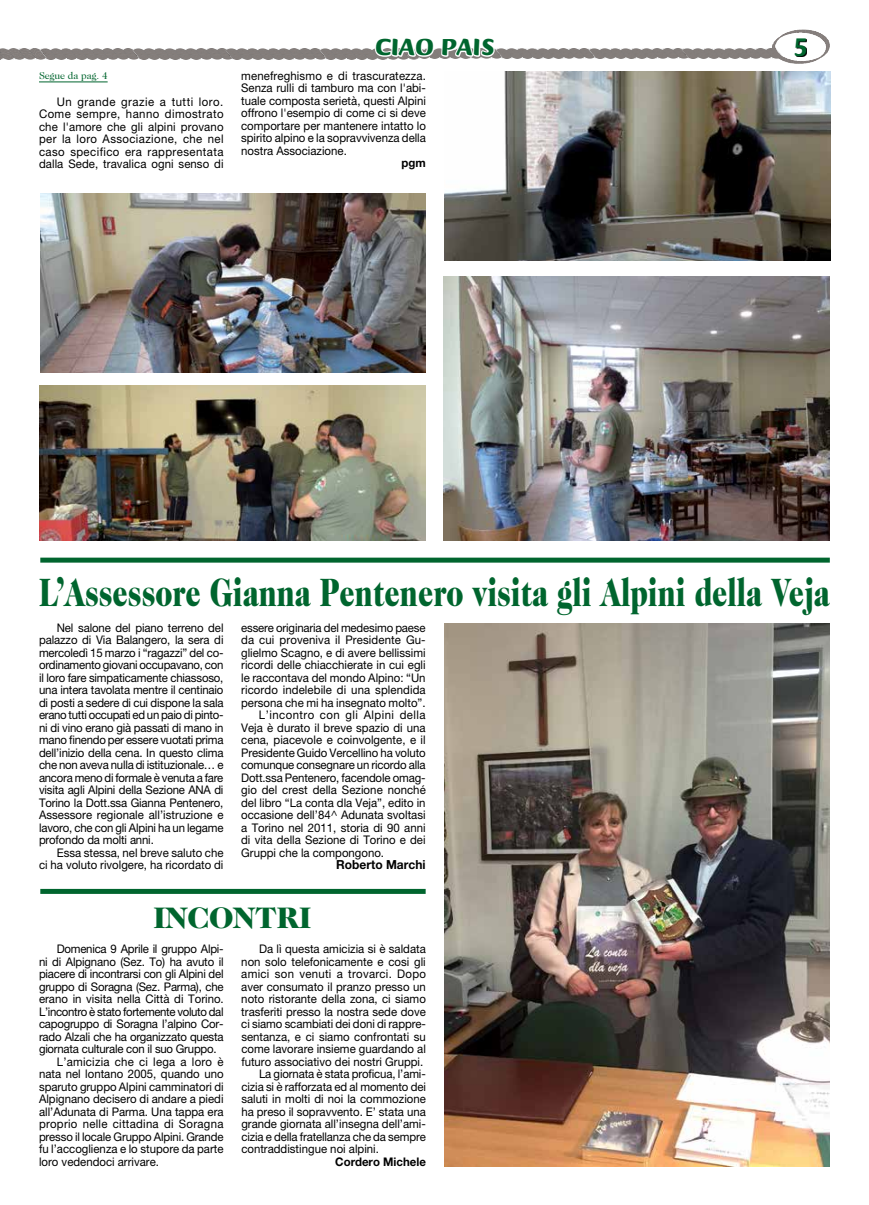
<style>
.page{position:relative;width:869px;height:1205px;background:#fff}
.page>*{position:absolute;margin:0;border:0;box-sizing:border-box;transform-origin:0 0}
.t1{font:900 40px "Caslon 224 Std";color:#00652e;scale:.74 1}
.t2{font:900 30px "Caslon 224 Std";color:#00652e}
.t3{font:700 27.5px "Briem Script Std";color:#00652e}
.t4{font:900 25px "Briem Script Std";color:#00652e}
.t5{font:700 12.5px "Helvetica Neue LT Std";color:#000;scale:.96 1}
.t6{font:11.88px/12.5px "Helvetica Neue LT Std";color:#000;text-align:justify;scale:.96 1}
.t7{font:11.88px "Helvetica Neue LT Std";letter-spacing:-.02em;color:#000;scale:.96 1}
.t8{font:11.88px "Helvetica Neue LT Std";letter-spacing:.025em;color:#000;scale:.96 1}
.t9{font:11.88px "Helvetica Neue LT Std";letter-spacing:-.03em;color:#000;scale:.96 1}
.t10{font:11.88px "Helvetica Neue LT Std";letter-spacing:.04em;color:#000;scale:.96 1}
.t11{font:11.88px "Helvetica Neue LT Std";letter-spacing:.02em;color:#000;scale:.96 1}
.t12{font:700 11.88px "Helvetica Neue LT Std";color:#000;scale:.96 1}
.t13{font:10px "Caslon Two Twenty Four";color:#00652e}
</style>
<div class="page">
<img style="left:46px;top:49px;width:86px;height:10px">
<img style="left:132px;top:49px;width:94px;height:10px">
<img style="left:226px;top:49px;width:93px;height:10px">
<img style="left:319px;top:49px;width:54px;height:10px">
<img style="left:496px;top:49px;width:92px;height:10px">
<img style="left:588px;top:49px;width:93px;height:10px">
<img style="left:681px;top:49px;width:90px;height:10px">
<img style="left:1px;top:49px;width:45px;height:10px">
<svg style="left:771px;top:30px;width:58px;height:34px"></svg>
<img style="left:443px;top:276px;width:386px;height:265px">
<img style="left:444px;top:71px;width:386px;height:190px">
<img style="left:40px;top:194px;width:385px;height:179px">
<img style="left:39px;top:385px;width:386px;height:156px">
<img style="left:444px;top:623px;width:385px;height:543px">
<hr style="left:39px;top:82px;width:69px;height:1px;background:#00652e">
<div style="left:40px;top:558px;width:789px;height:5px;background:#00652e"></div>
<div style="left:40px;top:889px;width:385px;height:5px;background:#00652e"></div>
<svg style="left:373px;top:48px;width:123px;height:11px"></svg>
<h3 class="t4" style="left:375px;top:33px;width:121px">CIAO PAIS</h3>
<p class="t13" style="left:39px;top:69px;width:70px">Segue da pag. 4</p>
<p class="t6" style="left:241px;top:69px;width:194px">menefreghismo e di trascuratezza.<br>Senza rulli di tamburo ma con l'abi&shy;tuale composta serietà, questi Alpini offrono l'esempio di come ci si deve comportare per mantenere intatto lo spirito alpino e la sopravvivenza della nostra Associazione.</p>
<p class="t12" style="left:401px;top:156px;width:27px">pgm</p>
<p class="t6" style="left:39px;top:95px;width:194px;text-indent:18px">Un grande grazie a tutti loro.<br>Come sempre, hanno dimostrato che l'amore che gli alpini provano per la loro Associazione, che nel caso specifico era rappresentata dalla Sede, travalica ogni senso di</p>
<h3 class="t3" style="left:793px;top:32px;width:17px">5</h3>
<h1 class="t1" style="left:39px;top:568px;width:1069px">L’Assessore Gianna Pentenero visita gli Alpini della Veja</h1>
<p class="t6" style="left:39px;top:621px;width:194px;text-indent:18px">Nel salone del piano terreno del palazzo di Via Balangero, la sera di mercoledì 15 marzo i “ragazzi” del co&shy;ordinamento giovani occupavano, con il loro fare simpaticamente chiassoso, una intera tavolata mentre il centinaio di posti a sedere di cui dispone la sala erano tutti occupati ed un paio di pinto&shy;ni di vino erano già passati di mano in mano finendo per essere vuotati prima dell’inizio della cena. In questo clima che non aveva nulla di istituzionale… e ancora meno di formale è venuta a fare visita agli Alpini della Sezione ANA di Torino la Dott.ssa Gianna Pentenero, Assessore regionale all’istruzione e lavoro, che con gli Alpini ha un legame profondo da molti anni.</p>
<p class="t6" style="left:39px;top:846px;width:193px;text-align:right">Essa stessa, nel breve saluto che<br>ci ha voluto rivolgere, ha ricordato di</p>
<p class="t6" style="left:241px;top:621px;width:193px">essere originaria del medesimo paese</p>
<p class="t6" style="left:241px;top:634px;width:193px">da cui proveniva il Presidente Gu-</p>
<p class="t6" style="left:241px;top:646px;width:193px">glielmo Scagno, e di avere bellissimi</p>
<p class="t6" style="left:241px;top:659px;width:193px">ricordi delle chiacchierate in cui egli</p>
<p class="t6" style="left:241px;top:671px;width:193px">le raccontava del mondo Alpino: “Un</p>
<p class="t6" style="left:241px;top:684px;width:193px">ricordo indelebile di una splendida</p>
<p class="t6" style="left:241px;top:696px;width:193px">persona che mi ha insegnato molto”.</p>
<p class="t10" style="left:259px;top:708px;width:175px">L’incontro con gli Alpini della</p>
<p class="t6" style="left:241px;top:721px;width:193px">Veja è durato il breve spazio di una</p>
<p class="t6" style="left:241px;top:734px;width:193px">cena, piacevole e coinvolgente, e il</p>
<p class="t6" style="left:241px;top:746px;width:194px">Presidente Guido Vercellino ha voluto</p>
<p class="t6" style="left:241px;top:759px;width:193px">comunque consegnare un ricordo alla</p>
<p class="t6" style="left:241px;top:771px;width:193px">Dott.ssa Pentenero, facendole omag-</p>
<p class="t6" style="left:241px;top:784px;width:194px">gio del crest della Sezione nonché</p>
<p class="t6" style="left:241px;top:796px;width:193px">del libro “La conta dla Veja”, edito in</p>
<p class="t6" style="left:241px;top:809px;width:193px">occasione dell’84^ Adunata svoltasi</p>
<p class="t6" style="left:241px;top:821px;width:193px">a Torino nel 2011, storia di 90 anni</p>
<p class="t6" style="left:241px;top:834px;width:193px">di vita della Sezione di Torino e dei</p>
<p class="t6" style="left:241px;top:846px;width:150px">Gruppi che la compongono.</p>
<p class="t5" style="left:336px;top:857px;width:95px">Roberto Marchi</p>
<h2 class="t2" style="left:153px;top:900px;width:159px">INCONTRI</h2>
<p class="t7" style="left:57px;top:942px;width:175px">Domenica 9 Aprile il gruppo Alpi-</p>
<p class="t6" style="left:39px;top:955px;width:194px">ni di Alpignano (Sez. To) ha avuto il</p>
<p class="t7" style="left:39px;top:967px;width:194px">piacere di incontrarsi con gli Alpini del</p>
<p class="t7" style="left:39px;top:979px;width:194px">gruppo di Soragna (Sez. Parma), che</p>
<p class="t6" style="left:39px;top:992px;width:194px">erano in visita nella Città di Torino.</p>
<p class="t9" style="left:39px;top:1004px;width:194px">L’incontro è stato fortemente voluto dal</p>
<p class="t7" style="left:39px;top:1017px;width:194px">capogruppo di Soragna l’alpino Cor-</p>
<p class="t7" style="left:39px;top:1029px;width:194px">rado Alzali che ha organizzato questa</p>
<p class="t7" style="left:39px;top:1042px;width:186px">giornata culturale con il suo Gruppo.</p>
<p class="t11" style="left:57px;top:1054px;width:175px">L’amicizia che ci lega a loro è</p>
<p class="t6" style="left:39px;top:1067px;width:194px">nata nel lontano 2005, quando uno</p>
<p class="t6" style="left:39px;top:1080px;width:194px">sparuto gruppo Alpini camminatori di</p>
<p class="t6" style="left:39px;top:1092px;width:194px">Alpignano decisero di andare a piedi</p>
<p class="t6" style="left:39px;top:1105px;width:194px">all’Adunata di Parma. Una tappa era</p>
<p class="t8" style="left:39px;top:1117px;width:193px">proprio nelle cittadina di Soragna</p>
<p class="t6" style="left:39px;top:1130px;width:194px">presso il locale Gruppo Alpini. Grande</p>
<p class="t6" style="left:39px;top:1142px;width:194px">fu l’accoglienza e lo stupore da parte</p>
<p class="t6" style="left:39px;top:1155px;width:126px">loro vedendoci arrivare.</p>
<p class="t6" style="left:259px;top:942px;width:175px">Da lì questa amicizia si è saldata</p>
<p class="t6" style="left:241px;top:955px;width:193px">non solo telefonicamente e cosi gli</p>
<p class="t8" style="left:241px;top:967px;width:194px">amici son venuti a trovarci. Dopo</p>
<p class="t6" style="left:241px;top:980px;width:194px">aver consumato il pranzo presso un</p>
<p class="t6" style="left:241px;top:992px;width:194px">noto ristorante della zona, ci siamo</p>
<p class="t6" style="left:241px;top:1005px;width:194px">trasferiti presso la nostra sede dove</p>
<p class="t6" style="left:241px;top:1017px;width:194px">ci siamo scambiati dei doni di rappre-</p>
<p class="t6" style="left:241px;top:1030px;width:194px">sentanza, e ci siamo confrontati su</p>
<p class="t6" style="left:241px;top:1042px;width:194px">come lavorare insieme guardando al</p>
<p class="t6" style="left:241px;top:1055px;width:191px">futuro associativo dei nostri Gruppi.</p>
<p class="t6" style="left:259px;top:1067px;width:175px">La giornata è stata proficua, l’ami-</p>
<p class="t6" style="left:241px;top:1080px;width:194px">cizia si è rafforzata ed al momento dei</p>
<p class="t6" style="left:241px;top:1092px;width:194px">saluti in molti di noi la commozione</p>
<p class="t6" style="left:241px;top:1105px;width:194px">ha preso il sopravvento. E’ stata una</p>
<p class="t6" style="left:241px;top:1117px;width:194px">grande giornata all’insegna dell’ami-</p>
<p class="t6" style="left:241px;top:1130px;width:193px">cizia e della fratellanza che da sempre</p>
<p class="t6" style="left:241px;top:1142px;width:145px">contraddistingue noi alpini.</p>
<p class="t12" style="left:335px;top:1154px;width:96px">Cordero Michele</p>
</div>
